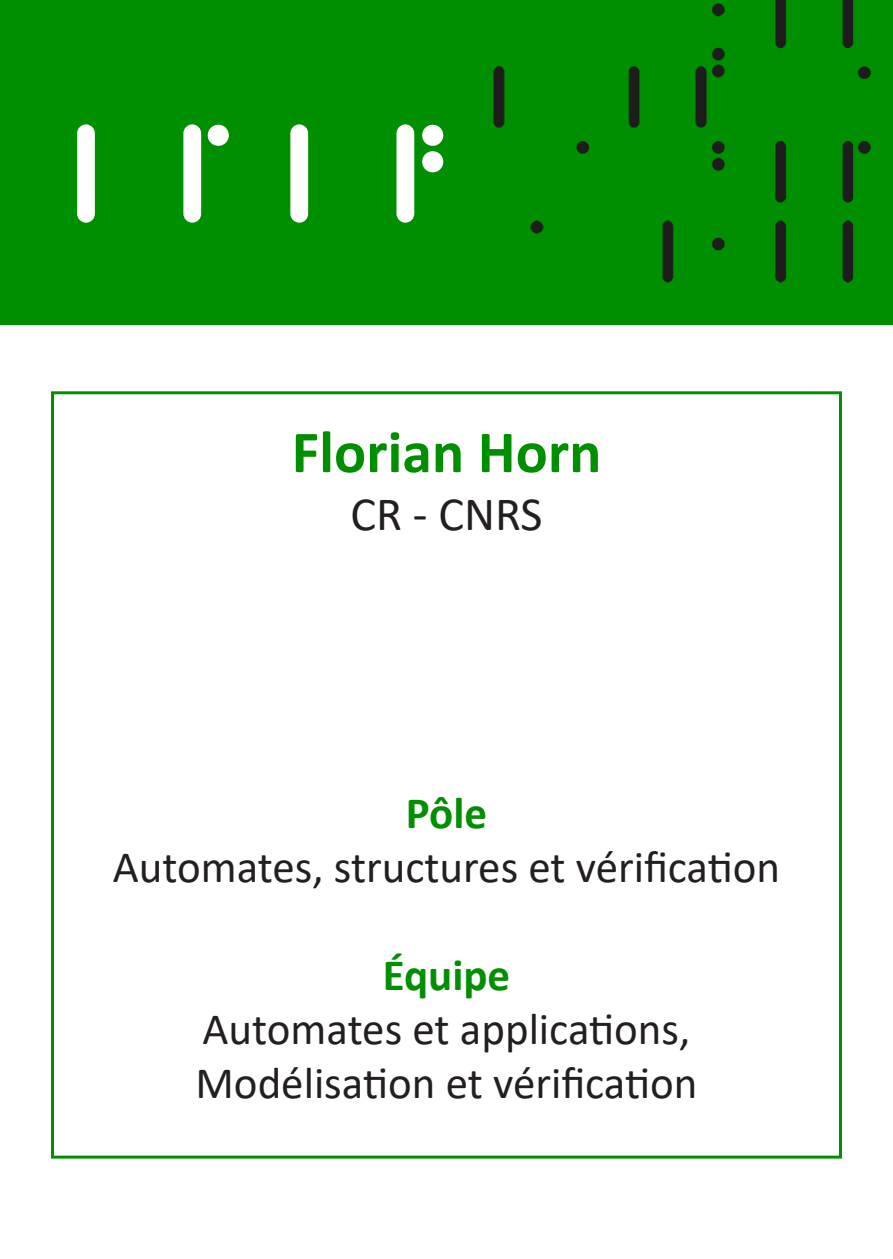
<style>
.page{position:relative;width:893px;height:1259px;background:#fff}
.page>*{position:absolute;margin:0;border:0;box-sizing:border-box;transform-origin:0 0}
.t1{font:700 60px "Calibri";color:#008f00}
.t2{font:48px "Calibri";color:#231f20}
.t3{font:45px "Calibri";color:#231f20}
.t4{font:700 45px "Calibri";color:#008f00}
</style>
<div class="page">
<div style="left:51px;top:391px;width:791px;height:767px;border:3px solid #008f00"></div>
<div style="left:0;top:0;width:893px;height:325px;background:#008f00"></div>
<svg style="left:77px;top:124px;width:337px;height:99px"></svg>
<div style="left:208px;top:125px;width:21px;height:21px;background:#fff;border-radius:50%"></div>
<div style="left:422px;top:125px;width:21px;height:21px;background:#fff;border-radius:50%"></div>
<div style="left:422px;top:151px;width:21px;height:21px;background:#fff;border-radius:50%"></div>
<img style="left:493px;top:0;width:378px;height:283px">
<p class="t1" style="left:292px;top:410px;width:311px">Florian Horn</p>
<p class="t2" style="left:350px;top:480px;width:194px">CR - CNRS</p>
<p class="t4" style="left:406px;top:781px;width:83px">Pôle</p>
<p class="t3" style="left:113px;top:836px;width:669px">Automates, structures et vérification</p>
<p class="t4" style="left:383px;top:943px;width:129px">Équipe</p>
<p class="t3" style="left:203px;top:998px;width:489px">Automates et applications,</p>
<p class="t3" style="left:195px;top:1052px;width:503px">Modélisation et vérification</p>
</div>
